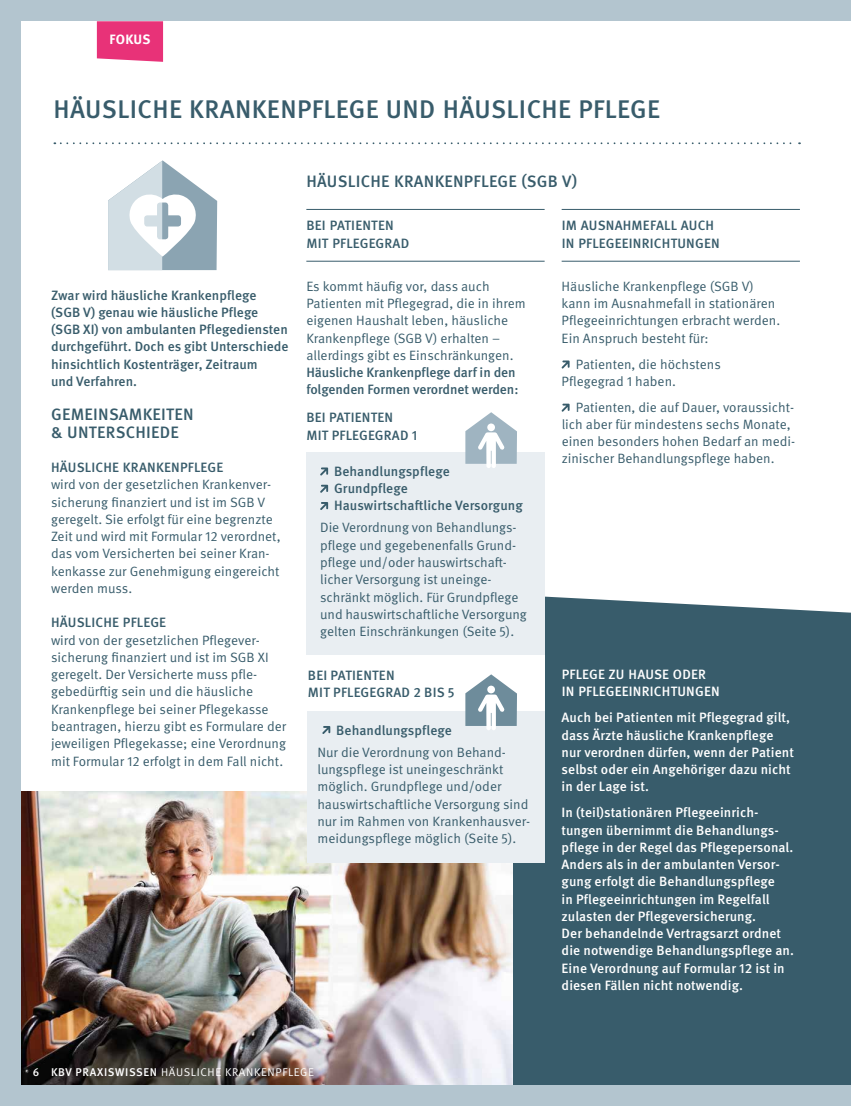
<style>
.page{position:relative;width:851px;height:1106px;background:#fff}
.page>*{position:absolute;margin:0;border:0;box-sizing:border-box;transform-origin:0 0}
.t1{font:500 25.5px "Meta Pro";letter-spacing:.015em;color:#385c6b}
.t2{font:500 16.5px/17.2px "Meta Pro";letter-spacing:.015em;color:#385c6b}
.t3{font:13.5px/17.2px "Meta Pro Norm";color:#385c6b}
.t4{font:500 13.5px/17.2px "Meta Pro";letter-spacing:.005em;color:#fff}
.t5{font:500 13.5px/17.2px "Meta Pro";color:#385c6b}
.t6{font:700 13.5px "Meta Pro";letter-spacing:.015em;color:#fff}
.t7{font:11.25px "Meta Pro Norm";letter-spacing:.06em;color:#fff}
.s1{font-family:"Meta Pro";font-weight:500}
</style>
<div class="page">
<div style="left:0;top:0;width:850px;height:1106px;background:#b3c5cf"></div>
<div style="left:21px;top:21px;width:829px;height:1063px;background:#fff"></div>
<svg style="left:97px;top:21px;width:66px;height:41px;background:#e93c7f"></svg>
<hr style="left:561px;top:209px;width:238px;height:1px;background:#385c6b">
<hr style="left:561px;top:261px;width:238px;height:1px;background:#385c6b">
<svg style="left:561px;top:360px;width:8px;height:8px"></svg>
<svg style="left:561px;top:403px;width:8px;height:8px"></svg>
<hr style="left:306px;top:209px;width:238px;height:1px;background:#385c6b">
<hr style="left:306px;top:261px;width:238px;height:1px;background:#385c6b">
<svg style="left:61px;top:142px;width:738px;height:2px"></svg>
<img style="left:21px;top:791px;width:492px;height:293px">
<div style="left:513px;top:583px;width:337px;height:501px;background:#385c6b"></div>
<div style="left:306px;top:452px;width:238px;height:203px;background:#e9eef2"></div>
<div style="left:306px;top:655px;width:238px;height:56px;background:#fff"></div>
<div style="left:307px;top:711px;width:237px;height:151px;background:#e9eef2"></div>
<svg style="left:322px;top:726px;width:8px;height:8px"></svg>
<svg style="left:465px;top:674px;width:52px;height:56px"></svg>
<svg style="left:465px;top:412px;width:52px;height:56px"></svg>
<svg style="left:108px;top:160px;width:109px;height:110px"></svg>
<svg style="left:320px;top:467px;width:8px;height:8px"></svg>
<svg style="left:320px;top:485px;width:8px;height:8px"></svg>
<svg style="left:320px;top:502px;width:8px;height:8px"></svg>
<p class="t6" style="left:110px;top:29px;width:42px">FOKUS</p>
<h1 class="t1" style="left:54px;top:90px;width:608px">HÄUSLICHE KRANKENPFLEGE UND HÄUSLICHE PFLEGE</h1>
<p class="t5" style="left:51px;top:285px;width:239px">Zwar wird häusliche Krankenpflege (SGB V) genau wie häusliche Pflege (SGB XI) von ambulanten Pflegediensten durchgeführt. Doch es gibt Unterschiede hinsichtlich Kostenträger, Zeitraum<br>und Verfahren.</p>
<p class="t2" style="left:51px;top:405px;width:144px">GEMEINSAMKEITEN &amp; UNTERSCHIEDE</p>
<p class="t5" style="left:51px;top:458px;width:174px">HÄUSLICHE KRANKENPFLEGE</p>
<p class="t3" style="left:51px;top:475px;width:231px">wird von der gesetzlichen Krankenver&shy;sicherung finanziert und ist im SGB V geregelt. Sie erfolgt für eine begrenzte Zeit und wird mit Formular 12 verordnet, das vom Versicherten bei seiner Kran&shy;kenkasse zur Genehmigung eingereicht werden muss.</p>
<p class="t5" style="left:51px;top:613px;width:116px">HÄUSLICHE PFLEGE</p>
<p class="t3" style="left:51px;top:630px;width:236px">wird von der gesetzlichen Pflegever&shy;sicherung finanziert und ist im SGB XI geregelt. Der Versicherte muss pfle&shy;gebedürftig sein und die häusliche Krankenpflege bei seiner Pflegekasse beantragen, hierzu gibt es Formulare der jeweiligen Pflegekasse; eine Verordnung mit Formular 12 erfolgt in dem Fall nicht.</p>
<p class="t2" style="left:306px;top:172px;width:272px">HÄUSLICHE KRANKENPFLEGE (SGB V)</p>
<p class="t5" style="left:306px;top:216px;width:104px">BEI PATIENTEN<br>MIT PFLEGEGRAD</p>
<p class="t3" style="left:306px;top:277px;width:221px">Es kommt häufig vor, dass auch Patienten mit Pflegegrad, die in ihrem eigenen Haushalt leben, häusliche Krankenpflege (SGB V) erhalten – allerdings gibt es Einschränkungen.</p>
<p class="t5" style="left:306px;top:363px;width:213px">Häusliche Krankenpflege darf in den folgenden Formen verordnet werden:</p>
<p class="t5" style="left:306px;top:408px;width:112px">BEI PATIENTEN<br>MIT PFLEGEGRAD 1</p>
<p class="t5" style="left:334px;top:461px;width:190px">Behandlungspflege<br>Grundpflege<br>Hauswirtschaftliche Versorgung</p>
<p class="t3" style="left:320px;top:518px;width:208px">Die Verordnung von Behandlungs&shy;pflege und gegebenenfalls Grund&shy;pflege und/oder hauswirtschaft&shy;licher Versorgung ist uneinge&shy;schränkt möglich. Für Grundpflege und hauswirtschaftliche Versorgung gelten Einschränkungen (Seite 5).</p>
<p class="t5" style="left:308px;top:665px;width:148px">BEI PATIENTEN<br>MIT PFLEGEGRAD 2 BIS 5</p>
<p class="t5" style="left:336px;top:721px;width:117px">Behandlungspflege</p>
<p class="t3" style="left:317px;top:742px;width:214px">Nur die Verordnung von Behand&shy;lungspflege ist uneingeschränkt möglich. Grundpflege und/oder hauswirtschaftliche Versorgung sind nur im Rahmen von Krankenhausver&shy;meidungspflege möglich (Seite 5).</p>
<p class="t5" style="left:561px;top:216px;width:159px">IM AUSNAHMEFALL AUCH<br>IN PFLEGEEINRICHTUNGEN</p>
<p class="t3" style="left:561px;top:277px;width:220px">Häusliche Krankenpflege (SGB V) kann im Ausnahmefall in stationären Pflegeeinrichtungen erbracht werden.<br>Ein Anspruch besteht für:</p>
<p class="t3" style="left:561px;top:354px;width:161px;text-indent:14px">Patienten, die höchstens<br>Pflegegrad 1 haben.</p>
<p class="t3" style="left:561px;top:397px;width:235px;text-indent:14px">Patienten, die auf Dauer, voraussicht&shy;lich aber für mindestens sechs Monate, einen besonders hohen Bedarf an medi&shy;zinischer Behandlungspflege haben.</p>
<p class="t4" style="left:561px;top:665px;width:159px">PFLEGE ZU HAUSE ODER<br>IN PFLEGEEINRICHTUNGEN</p>
<p class="t4" style="left:561px;top:708px;width:234px">Auch bei Patienten mit Pflegegrad gilt, dass Ärzte häusliche Krankenpflege nur verordnen dürfen, wenn der Patient selbst oder ein Angehöriger dazu nicht in der Lage ist.</p>
<p class="t4" style="left:561px;top:803px;width:234px">In (teil)stationären Pflegeeinrich&shy;tungen übernimmt die Behandlungs&shy;pflege in der Regel das Pflegepersonal.<br>Anders als in der ambulanten Versor&shy;gung erfolgt die Behandlungspflege<br>in Pflegeeinrichtungen im Regelfall zulasten der Pflegeversicherung.<br>Der behandelnde Vertragsarzt ordnet die notwendige Behandlungspflege an.<br>Eine Verordnung auf Formular 12 ist in diesen Fällen nicht notwendig.</p>
<p class="t7" style="left:33px;top:1063px;width:282px"><span class="s1">6 KBV PRAXISWISSEN</span> HÄUSLICHE KRANKENPFLEGE</p>
</div>
